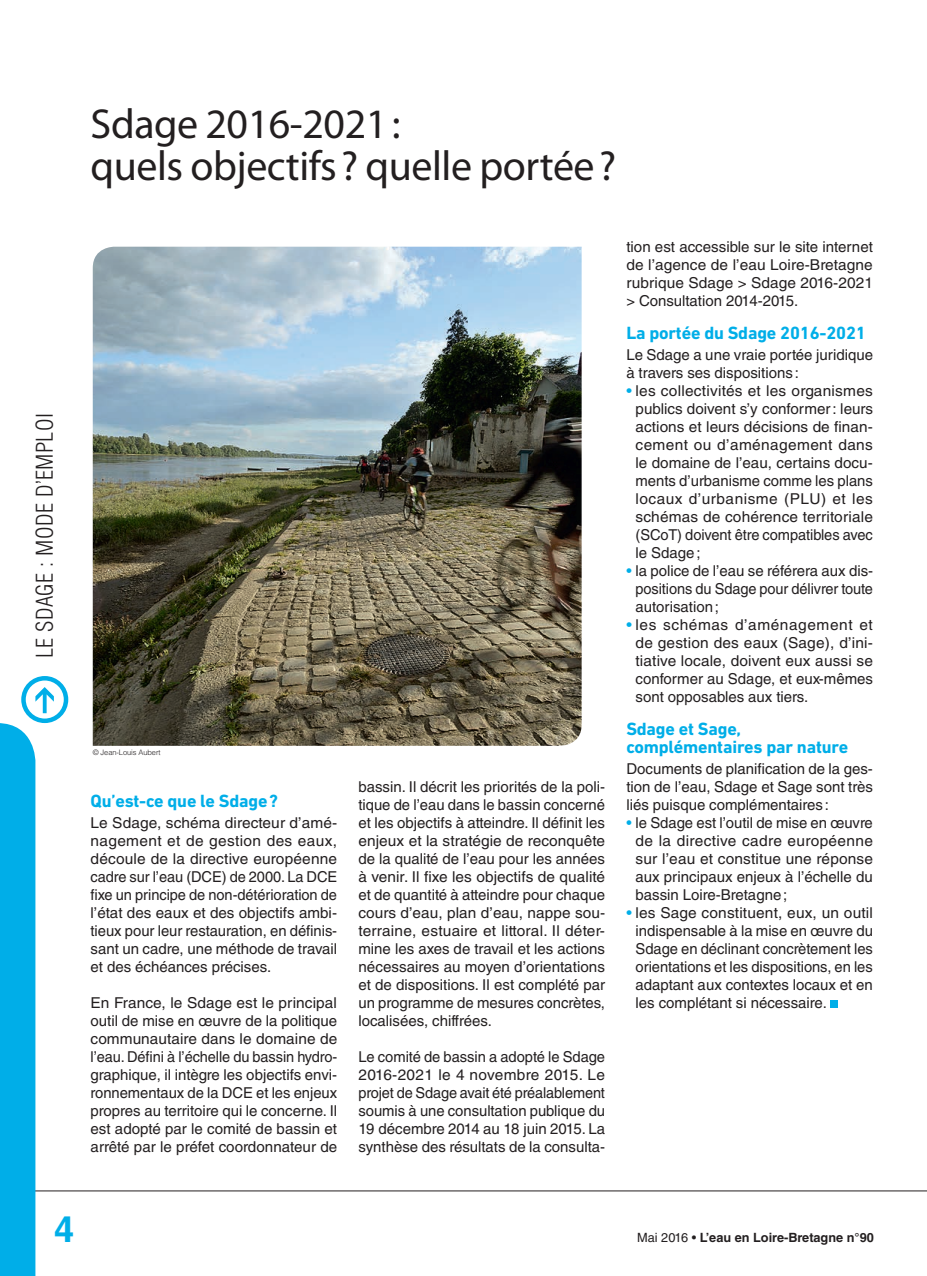
<style>
.page{position:relative;width:927px;height:1276px;background:#fff}
.page>*{position:absolute;margin:0;border:0;box-sizing:border-box;transform-origin:0 0}
.t1{font:42px/42px "Myriad Pro";letter-spacing:-.01em;color:#231f20}
.t2{font:700 36px "Helvetica LT Std";color:#00aee8}
.t3{font:300 condensed 22.5px "Helvetica LT Std";letter-spacing:.02em;color:#231f20}
.t4{font:700 18px/18px "DIN Next LT Pro";letter-spacing:-.01em;color:#00aee8}
.t5{font:15px/18px "Helvetica LT Std";color:#231f20;text-align:justify}
.t6{font:700 12.75px "Helvetica LT Std";color:#231f20}
.t7{font:300 7.5px "Helvetica LT Std";letter-spacing:-.01em;color:#231f20}
.s1{color:#00aee8}
.s2{font-weight:400}
</style>
<div class="page">
<hr style="left:0;top:1190px;width:927px;height:1px;background:#231f20">
<div style="left:0;top:723px;width:35px;height:553px;background:#00aee8"></div>
<svg style="left:35px;top:687px;width:19px;height:26px"></svg>
<div style="left:21px;top:676px;width:47px;height:47px;border:4px solid #00aee8;border-radius:50%"></div>
<div style="left:830px;top:1000px;width:8px;height:8px;background:#00aee8"></div>
<img style="left:93px;top:247px;width:489px;height:499px">
<h3 class="t3" style="left:31px;top:658px;width:247px;rotate:-90deg">LE SDAGE : MODE D’EMPLOI</h3>
<h1 class="t1" style="left:91px;top:103px;width:527px">Sdage 2016-2021:<br>quels objectifs ? quelle portée?</h1>
<p class="t7" style="left:93px;top:747px;width:69px">© Jean-Louis Aubert</p>
<p class="t4" style="left:91px;top:792px;width:189px">Qu’est-ce que le Sdage?</p>
<p class="t5" style="left:91px;top:814px;width:248px">Le Sdage, schéma directeur d’amé&shy;nagement et de gestion des eaux, découle de la directive européenne cadre sur l’eau (DCE) de 2000. La DCE fixe un principe de non-détérioration de l’état des eaux et des objectifs ambi&shy;tieux pour leur restauration, en définis&shy;sant un cadre, une méthode de travail et des échéances précises.</p>
<p class="t5" style="left:91px;top:994px;width:248px">En France, le Sdage est le principal outil de mise en œuvre de la politique communautaire dans le domaine de l’eau. Défini à l’échelle du bassin hydro&shy;graphique, il intègre les objectifs envi&shy;ronnementaux de la DCE et les enjeux propres au territoire qui le concerne. Il est adopté par le comité de bassin et arrêté par le préfet coordonnateur de</p>
<p class="t5" style="left:358px;top:778px;width:248px">bassin. Il décrit les priorités de la poli&shy;tique de l’eau dans le bassin concerné et les objectifs à atteindre. Il définit les enjeux et la stratégie de reconquête de la qualité de l’eau pour les années à venir. Il fixe les objectifs de qualité et de quantité à atteindre pour chaque cours d’eau, plan d’eau, nappe sou&shy;terraine, estuaire et littoral. Il déter&shy;mine les axes de travail et les actions nécessaires au moyen d’orientations et de dispositions. Il est complété par un programme de mesures concrètes, localisées, chiffrées.</p>
<p class="t5" style="left:358px;top:1048px;width:248px">Le comité de bassin a adopté le Sdage 2016-2021 le 4 novembre 2015. Le projet de Sdage avait été préalablement soumis à une consultation publique du 19 décembre 2014 au 18 juin 2015. La synthèse des résultats de la consulta-</p>
<p class="t5" style="left:626px;top:238px;width:248px">tion est accessible sur le site internet de l’agence de l’eau Loire-Bretagne rubrique Sdage &gt; Sdage 2016-2021 &gt; Consultation 2014-2015.</p>
<p class="t4" style="left:626px;top:324px;width:241px">La portée du Sdage 2016-2021</p>
<p class="t5" style="left:626px;top:346px;width:248px">Le Sdage a une vraie portée juridique à travers ses dispositions :</p>
<p class="t5" style="left:636px;top:382px;width:239px;text-indent:-9px"><span class="s1">•</span> les collectivités et les organismes publics doivent s’y conformer: leurs actions et leurs décisions de finan&shy;cement ou d’aménagement dans le domaine de l’eau, certains docu&shy;ments d’urbanisme comme les plans locaux d’urbanisme (PLU) et les schémas de cohérence territoriale (SCoT) doivent être compatibles avec le Sdage;</p>
<p class="t5" style="left:636px;top:562px;width:239px;text-indent:-9px"><span class="s1">•</span> la police de l’eau se référera aux dis&shy;positions du Sdage pour délivrer toute autorisation;</p>
<p class="t5" style="left:636px;top:616px;width:239px;text-indent:-9px"><span class="s1">•</span> les schémas d’aménagement et de gestion des eaux (Sage), d’ini&shy;tiative locale, doivent eux aussi se conformer au Sdage, et eux-mêmes sont opposables aux tiers.</p>
<p class="t4" style="left:626px;top:720px;width:223px">Sdage et Sage, complémentaires par nature</p>
<p class="t5" style="left:626px;top:760px;width:248px">Documents de planification de la ges&shy;tion de l’eau, Sdage et Sage sont très liés puisque complémentaires :</p>
<p class="t5" style="left:636px;top:814px;width:239px;text-indent:-9px"><span class="s1">•</span> le Sdage est l’outil de mise en œuvre de la directive cadre européenne sur l’eau et constitue une réponse aux principaux enjeux à l’échelle du bassin Loire-Bretagne;</p>
<p class="t5" style="left:636px;top:904px;width:239px;text-indent:-9px"><span class="s1">•</span> les Sage constituent, eux, un outil indispensable à la mise en œuvre du Sdage en déclinant concrètement les orientations et les dispositions, en les adaptant aux contextes locaux et en les complétant si nécessaire.</p>
<h2 class="t2" style="left:54px;top:1207px;width:22px">4</h2>
<p class="t6" style="left:637px;top:1229px;width:238px"><span class="s2">Mai 2016 •</span> L’eau en Loire-Bretagne n°90</p>
</div>
